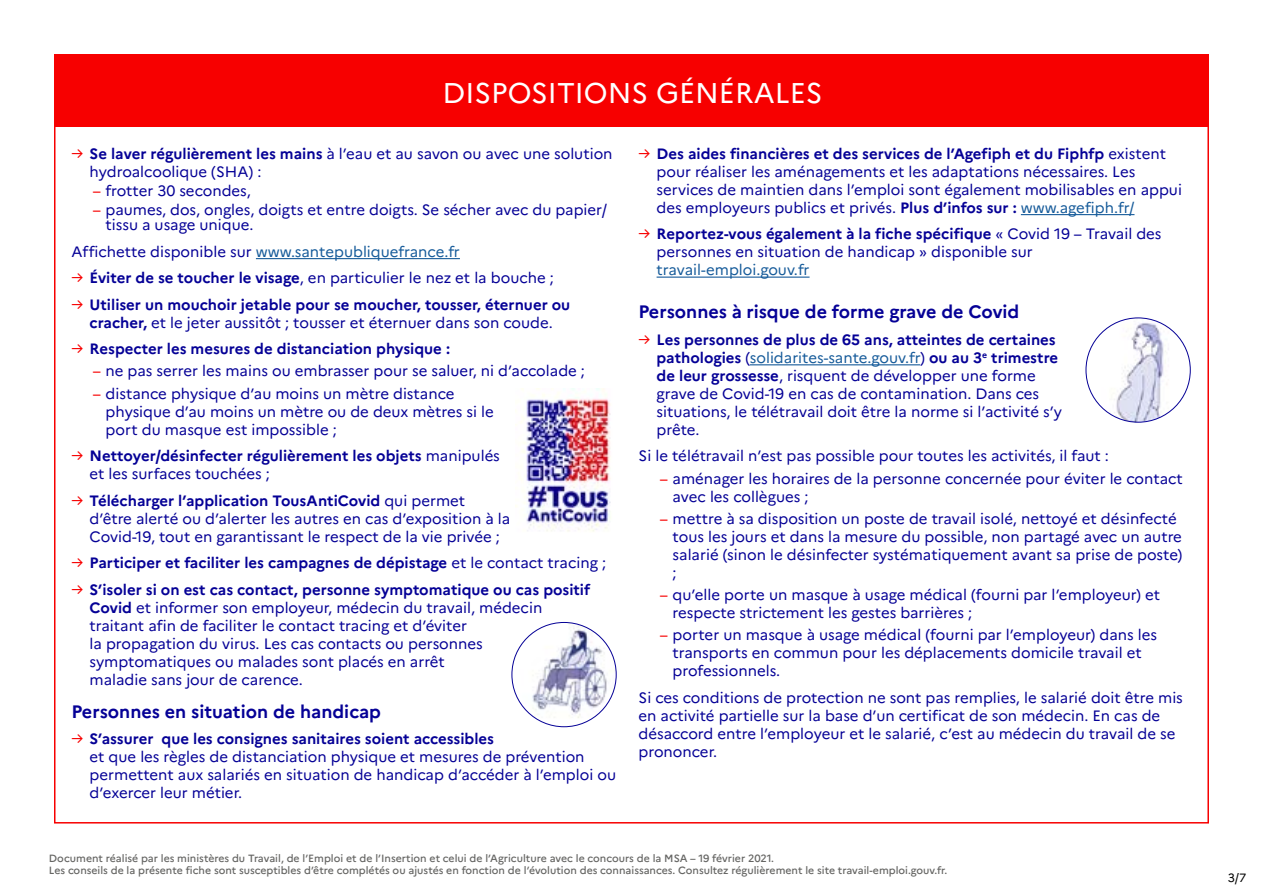
<style>
.page{position:relative;width:1263px;height:893px;background:#fff}
.page>*{position:absolute;margin:0;border:0;box-sizing:border-box;transform-origin:0 0}
.t1{font:28.5px "Marianne";color:#fff}
.t2{font:700 18px "Marianne";color:#050096}
.t3{font:15px/18px "Marianne";color:#050096}
.t4{font:700 15px/18px "Marianne";color:#050096;text-align:center}
.t5{font:15px "Marianne";color:#165b9a}
.t6{font:12px "Marianne";color:#000}
.t7{font:500 10.5px/12.6px "Marianne";color:#656563}
.s1{color:#f70000}
.s2{font-weight:700}
.s3{color:#050096}
.s4{font-weight:400;color:#f70000}
.s5{font-weight:400}
.s6{color:#165b9a}
</style>
<div class="page">
<div style="left:54px;top:54px;width:1155px;height:72px;background:#f70000"></div>
<hr style="left:256px;top:258px;width:204px;height:1px;background:#165b9a">
<hr style="left:1021px;top:214px;width:113px;height:1px;background:#165b9a">
<hr style="left:657px;top:277px;width:152px;height:1px;background:#165b9a">
<hr style="left:750px;top:364px;width:170px;height:1px;background:#165b9a">
<img style="left:512px;top:622px;width:104px;height:105px;border-radius:52px">
<img style="left:1086px;top:318px;width:104px;height:104px;border-radius:52px">
<img style="left:516px;top:388px;width:95px;height:144px">
<h1 class="t1" style="left:443px;top:75px;width:381px">DISPOSITIONS GÉNÉRALES</h1>
<p class="t3" style="left:90px;top:144px;width:524px;text-indent:-18px"><span class="s1">→</span> <span class="s2">Se laver régulièrement les mains</span> à l’eau et au savon ou avec une solution hydroalcoolique (SHA) :</p>
<p class="t3" style="left:93px;top:182px;width:159px"><span class="s1">–</span> frotter 30 secondes,</p>
<p class="t3" style="left:106px;top:202px;width:503px;line-height:15px;text-indent:-13px"><span class="s1">–</span> paumes, dos, ongles, doigts et entre doigts. Se sécher avec du papier/ tissu a usage unique.</p>
<p class="t5" style="left:72px;top:242px;width:390px"><span class="s3">Affichette disponible sur</span> www.santepubliquefrance.fr</p>
<p class="t3" style="left:72px;top:269px;width:484px"><span class="s1">→</span> <span class="s2">Éviter de se toucher le visage</span>, en particulier le nez et la bouche ;</p>
<p class="t4" style="left:72px;top:295px;width:500px"><span class="s4">→</span> Utiliser un mouchoir jetable pour se moucher, tousser, éternuer ou cracher, <span class="s5">et le jeter aussitôt ; tousser et éternuer dans son coude.</span></p>
<p class="t4" style="left:72px;top:340px;width:380px"><span class="s4">→</span> Respecter les mesures de distanciation physique :</p>
<p class="t3" style="left:93px;top:362px;width:494px"><span class="s1">–</span> ne pas serrer les mains ou embrasser pour se saluer, ni d’accolade ;</p>
<p class="t3" style="left:106px;top:384px;width:390px;text-indent:-13px"><span class="s1">–</span> distance physique d’au moins un mètre distance physique d’au moins un mètre ou de deux mètres si le port du masque est impossible ;</p>
<p class="t4" style="left:90px;top:447px;width:412px;text-align:left;text-indent:-18px"><span class="s4">→</span> Nettoyer/désinfecter régulièrement les objets <span class="s5">manipulés et les surfaces touchées ;</span></p>
<p class="t3" style="left:90px;top:491px;width:422px;text-indent:-18px"><span class="s1">→</span> <span class="s2">Télécharger l’application TousAntiCovid</span> qui permet d’être alerté ou d’alerter les autres en cas d’exposition à la<br>Covid-19, tout en garantissant le respect de la vie privée ;</p>
<p class="t4" style="left:72px;top:554px;width:536px"><span class="s4">→</span> Participer et faciliter les campagnes de dépistage <span class="s5">et le contact tracing ;</span></p>
<p class="t3" style="left:90px;top:580px;width:502px;text-indent:-18px"><span class="s1">→</span> <span class="s2">S’isoler si on est cas contact, personne symptomatique ou cas positif Covid</span> et informer son employeur, médecin du travail, médecin traitant afin de faciliter le contact tracing et d’éviter<br>la propagation du virus. Les cas contacts ou personnes symptomatiques ou malades sont placés en arrêt<br>maladie sans jour de carence.</p>
<p class="t2" style="left:72px;top:700px;width:311px">Personnes en situation de handicap</p>
<p class="t3" style="left:90px;top:730px;width:528px;text-indent:-18px"><span class="s1">→</span> <span class="s2">S’assurer que les consignes sanitaires soient accessibles<br></span>et que les règles de distanciation physique et mesures de prévention permettent aux salariés en situation de handicap d’accéder à l’emploi ou d’exercer leur métier.</p>
<p class="t3" style="left:657px;top:144px;width:527px;text-indent:-18px"><span class="s1">→</span> <span class="s2">Des aides financières et des services de l’Agefiph et du Fiphfp</span> existent pour réaliser les aménagements et les adaptations nécessaires. Les services de maintien dans l’emploi sont également mobilisables en appui des employeurs publics et privés. <span class="s2">Plus d’infos sur :</span> <span class="s6">www.agefiph.fr/</span></p>
<p class="t3" style="left:657px;top:225px;width:506px;text-indent:-18px"><span class="s1">→</span> <span class="s2">Reportez-vous également à la fiche spécifique</span> « Covid 19 – Travail des personnes en situation de handicap » disponible sur</p>
<p class="t5" style="left:657px;top:261px;width:154px">travail-emploi.gouv.fr</p>
<p class="t2" style="left:639px;top:301px;width:382px">Personnes à risque de forme grave de Covid</p>
<p class="t3" style="left:657px;top:330px;width:407px;text-indent:-18px"><span class="s1">→</span> <span class="s2">Les personnes de plus de 65 ans, atteintes de certaines pathologies</span> (<span class="s6">solidarites-sante.gouv.fr</span>) <span class="s2">ou au 3</span><sup>e</sup> <span class="s2">trimestre de leur grossesse</span>, risquent de développer une forme grave de Covid-19 en cas de contamination. Dans ces situations, le télétravail doit être la norme si l’activité s’y prête.</p>
<p class="t3" style="left:639px;top:447px;width:472px">Si le télétravail n’est pas possible pour toutes les activités, il faut :</p>
<p class="t3" style="left:673px;top:469px;width:512px;text-indent:-13px"><span class="s1">–</span> aménager les horaires de la personne concernée pour éviter le contact avec les collègues ;</p>
<p class="t3" style="left:673px;top:509px;width:511px;text-indent:-13px"><span class="s1">–</span> mettre à sa disposition un poste de travail isolé, nettoyé et désinfecté tous les jours et dans la mesure du possible, non partagé avec un autre salarié (sinon le désinfecter systématiquement avant sa prise de poste) ;</p>
<p class="t3" style="left:673px;top:586px;width:489px;text-indent:-13px"><span class="s1">–</span> qu’elle porte un masque à usage médical (fourni par l’employeur) et respecte strictement les gestes barrières ;</p>
<p class="t3" style="left:673px;top:626px;width:486px;text-indent:-13px"><span class="s1">–</span> porter un masque à usage médical (fourni par l’employeur) dans les transports en commun pour les déplacements domicile travail et professionnels.</p>
<p class="t3" style="left:638px;top:688px;width:546px">Si ces conditions de protection ne sont pas remplies, le salarié doit être mis en activité partielle sur la base d’un certificat de son médecin. En cas de désaccord entre l’employeur et le salarié, c’est au médecin du travail de se prononcer.</p>
<p class="t7" style="left:49px;top:852px;width:900px">Document réalisé par les ministères du Travail, de l’Emploi et de l’Insertion et celui de l’Agriculture avec le concours de la MSA – 19 février 2021.<br>Les conseils de la présente fiche sont susceptibles d’être complétés ou ajustés en fonction de l’évolution des connaissances. Consultez régulièrement le site travail-emploi.gouv.fr.</p>
<p class="t6" style="left:1228px;top:870px;width:20px">3/7</p>
</div>
